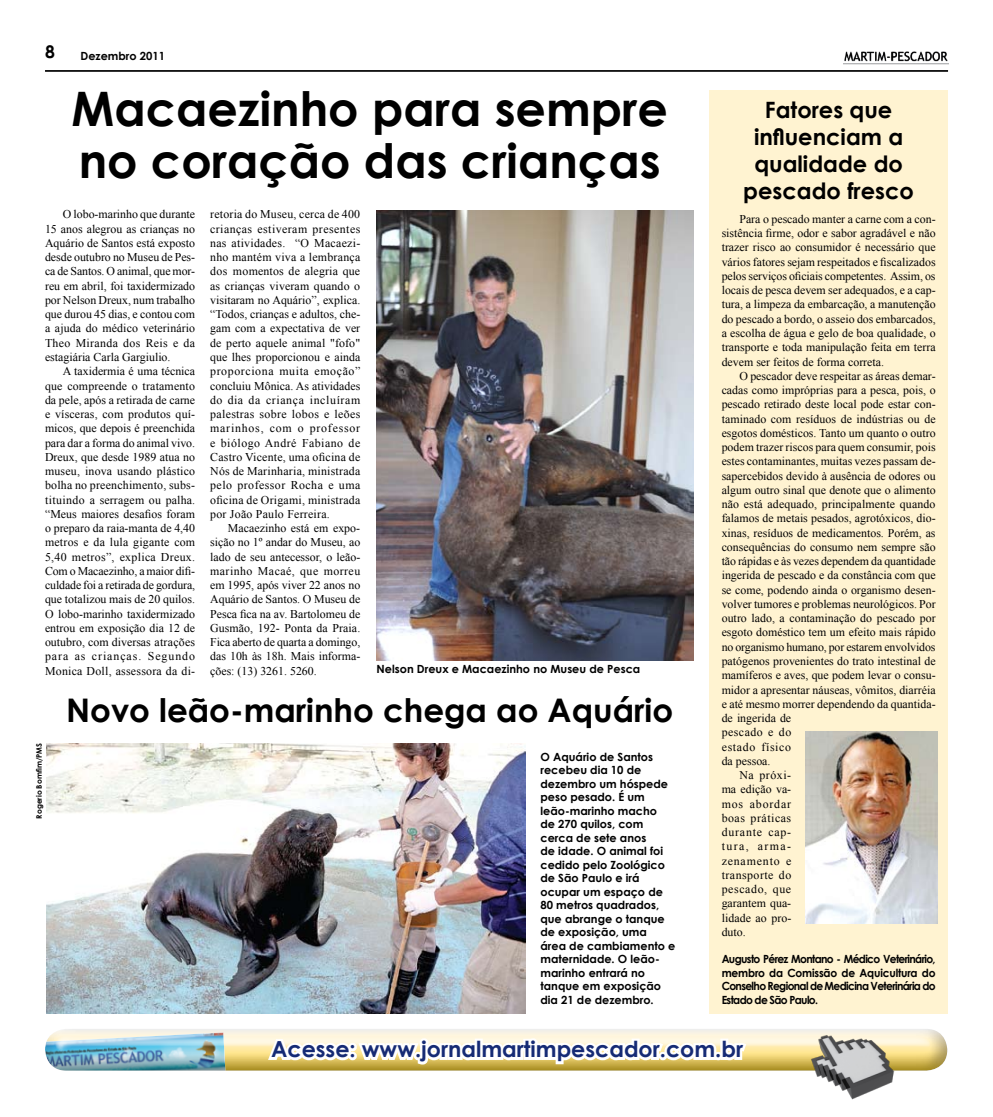
<style>
.page{position:relative;width:993px;height:1117px;background:#fff}
.page>*{position:absolute;margin:0;border:0;box-sizing:border-box;transform-origin:0 0}
.t1{font:700 47.5px/52px "Century Gothic";color:#000}
.t2{font:700 32.5px "Century Gothic";color:#000}
.t3{font:700 22.5px/27px "Century Gothic";color:#000;text-align:center}
.t4{font:700 22.12px "Century Gothic";color:#162b75}
.t5{font:700 17.5px "Century Gothic";color:#000}
.t6{font:11.88px/14.2px "Times New Roman";color:#000;text-align:justify}
.t7{font:11.88px "Times New Roman";letter-spacing:.04em;color:#000}
.t8{font:11.88px "Times New Roman";letter-spacing:.07em;color:#000}
.t9{font:11.88px "Times New Roman";letter-spacing:.06em;color:#000}
.t10{font:11.88px "Times New Roman";letter-spacing:.045em;color:#000}
.t11{font:11.88px "Times New Roman";letter-spacing:.05em;color:#000}
.t12{font:11.88px "Times New Roman";letter-spacing:.075em;color:#000}
.t13{font:11.88px "Times New Roman";letter-spacing:.12em;color:#000}
.t14{font:700 11.25px/13.5px "Century Gothic";color:#000}
.t15{font:700 11.25px/13.5px "Century Gothic";color:#000;text-align:justify;scale:.95 1}
.t16{font:700 7.5px "Century Gothic";color:#000}
</style>
<div class="page">
<img style="left:843px;top:51px;width:104px;height:14px">
<div style="left:709px;top:90px;width:238px;height:923px;background:#fff3d1"></div>
<hr style="left:45px;top:70px;width:902px;height:1px;background:#000">
<svg style="left:45px;top:1029px;width:901px;height:41px"></svg>
<img style="left:809px;top:1034px;width:86px;height:65px">
<img style="left:376px;top:210px;width:317px;height:450px">
<img style="left:805px;top:731px;width:132px;height:192px">
<img style="left:46px;top:743px;width:479px;height:270px">
<h3 class="t5" style="left:45px;top:38px;width:11px">8</h3>
<p class="t14" style="left:80px;top:49px;width:86px">Dezembro 2011</p>
<h1 class="t1" style="left:72px;top:80px;width:597px">Macaezinho para sempre no coração das crianças</h1>
<p class="t6" style="left:45px;top:207px;width:152px;text-indent:18px">O lobo-marinho que durante 15 anos alegrou as crianças no Aquário de Santos está exposto desde outubro no Museu de Pes&shy;ca de Santos. O animal, que mor&shy;reu em abril, foi taxidermizado por Nelson Dreux, num trabalho que durou 45 dias, e contou com a ajuda do médico veterinário Theo Miranda dos Reis e da estagiária Carla Gargiulio.</p>
<p class="t6" style="left:45px;top:364px;width:152px;text-indent:18px">A taxidermia é uma técnica que compreende o tratamento da pele, após a retirada de carne e vísceras, com produtos quí&shy;micos, que depois é preenchida para dar a forma do animal vivo.<br>Dreux, que desde 1989 atua no museu, inova usando plástico bolha no preenchimento, subs&shy;tituindo a serragem ou palha. “Meus maiores desafios foram o preparo da raia-manta de 4,40 metros e da lula gigante com 5,40 metros”, explica Dreux.<br>Com o Macaezinho, a maior difi&shy;culdade foi a retirada de gordura, que totalizou mais de 20 quilos.<br>O lobo-marinho taxidermizado entrou em exposição dia 12 de outubro, com diversas atrações para as crianças. Segundo Monica Doll, assessora da di-</p>
<p class="t6" style="left:210px;top:207px;width:152px">retoria do Museu, cerca de 400 crianças estiveram presentes nas atividades. “O Macaezi&shy;nho mantém viva a lembrança dos momentos de alegria que as crianças viveram quando o visitaram no Aquário”, explica. “Todos, crianças e adultos, che&shy;gam com a expectativa de ver de perto aquele animal "fofo" que lhes proporcionou e ainda proporciona muita emoção” concluiu Mônica. As atividades do dia da criança incluíram palestras sobre lobos e leões marinhos, com o professor e biólogo André Fabiano de Castro Vicente, uma oficina de Nós de Marinharia, ministrada pelo professor Rocha e uma oficina de Origami, ministrada por João Paulo Ferreira.</p>
<p class="t6" style="left:210px;top:520px;width:152px;text-indent:18px">Macaezinho está em expo&shy;sição no 1º andar do Museu, ao lado de seu antecessor, o leão&shy;marinho Macaé, que morreu em 1995, após viver 22 anos no Aquário de Santos. O Museu de Pesca fica na av. Bartolomeu de Gusmão, 192- Ponta da Praia.<br>Fica aberto de quarta a domingo, das 10h às 18h. Mais informa&shy;ções: (13) 3261. 5260.</p>
<p class="t14" style="left:376px;top:661px;width:265px">Nelson Dreux e Macaezinho no Museu de Pesca</p>
<p class="t16" style="left:34px;top:818px;width:77px;rotate:-90deg">Rogerio Bomfim/PMS</p>
<h2 class="t2" style="left:66px;top:685px;width:608px">Novo leão-marinho chega ao Aquário</h2>
<p class="t14" style="left:540px;top:749px;width:136px">O Aquário de Santos recebeu dia 10 de dezembro um hóspede peso pesado. É um leão-marinho macho<br>de 270 quilos, com cerca de sete anos<br>de idade. O animal foi cedido pelo Zoológico de São Paulo e irá ocupar um espaço de<br>80 metros quadrados, que abrange o tanque de exposição, uma área de cambiamento e maternidade. O leão&shy;marinho entrará no tanque em exposição dia 21 de dezembro.</p>
<h3 class="t3" style="left:743px;top:95px;width:172px">Fatores que influenciam a qualidade do pescado fresco</h3>
<p class="t6" style="left:721px;top:211px;width:215px;text-indent:18px">Para o pescado manter a carne com a con&shy;sistência firme, odor e sabor agradável e não trazer risco ao consumidor é necessário que vários fatores sejam respeitados e fiscalizados pelos serviços oficiais competentes. Assim, os locais de pesca devem ser adequados, e a cap&shy;tura, a limpeza da embarcação, a manutenção do pescado a bordo, o asseio dos embarcados, a escolha de água e gelo de boa qualidade, o transporte e toda manipulação feita em terra devem ser feitos de forma correta.</p>
<p class="t6" style="left:739px;top:368px;width:198px">O pescador deve respeitar as áreas demar-</p>
<p class="t6" style="left:721px;top:382px;width:215px">cadas como impróprias para a pesca, pois, o</p>
<p class="t6" style="left:721px;top:397px;width:215px">pescado retirado deste local pode estar con-</p>
<p class="t6" style="left:721px;top:411px;width:215px">taminado com resíduos de indústrias ou de</p>
<p class="t6" style="left:721px;top:425px;width:215px">esgotos domésticos. Tanto um quanto o outro</p>
<p class="t6" style="left:721px;top:439px;width:215px">podem trazer riscos para quem consumir, pois</p>
<p class="t6" style="left:721px;top:454px;width:215px">estes contaminantes, muitas vezes passam de-</p>
<p class="t6" style="left:721px;top:468px;width:215px">sapercebidos devido à ausência de odores ou</p>
<p class="t6" style="left:721px;top:482px;width:215px">algum outro sinal que denote que o alimento</p>
<p class="t6" style="left:721px;top:496px;width:215px">não está adequado, principalmente quando</p>
<p class="t6" style="left:721px;top:511px;width:215px">falamos de metais pesados, agrotóxicos, dio-</p>
<p class="t6" style="left:721px;top:525px;width:215px">xinas, resíduos de medicamentos. Porém, as</p>
<p class="t6" style="left:721px;top:539px;width:215px">consequências do consumo nem sempre são</p>
<p class="t6" style="left:721px;top:553px;width:215px">tão rápidas e às vezes dependem da quantidade</p>
<p class="t6" style="left:721px;top:568px;width:215px">ingerida de pescado e da constância com que</p>
<p class="t6" style="left:721px;top:582px;width:215px">se come, podendo ainda o organismo desen-</p>
<p class="t6" style="left:721px;top:596px;width:215px">volver tumores e problemas neurológicos. Por</p>
<p class="t6" style="left:721px;top:610px;width:215px">outro lado, a contaminação do pescado por</p>
<p class="t6" style="left:721px;top:625px;width:215px">esgoto doméstico tem um efeito mais rápido</p>
<p class="t6" style="left:721px;top:639px;width:215px">no organismo humano, por estarem envolvidos</p>
<p class="t6" style="left:721px;top:653px;width:215px">patógenos provenientes do trato intestinal de</p>
<p class="t6" style="left:721px;top:667px;width:215px">mamíferos e aves, que podem levar o consu-</p>
<p class="t6" style="left:721px;top:682px;width:215px">midor a apresentar náuseas, vômitos, diarréia</p>
<p class="t6" style="left:721px;top:696px;width:215px">e até mesmo morrer dependendo da quantida-</p>
<p class="t6" style="left:721px;top:710px;width:71px">de ingerida de</p>
<p class="t7" style="left:721px;top:724px;width:71px">pescado e do</p>
<p class="t9" style="left:721px;top:738px;width:71px">estado físico</p>
<p class="t6" style="left:721px;top:753px;width:50px">da pessoa.</p>
<p class="t6" style="left:739px;top:767px;width:53px">Na próxi-</p>
<p class="t6" style="left:721px;top:781px;width:71px">ma edição va-</p>
<p class="t12" style="left:721px;top:795px;width:71px">mos abordar</p>
<p class="t10" style="left:721px;top:809px;width:71px">boas práticas</p>
<p class="t8" style="left:721px;top:824px;width:71px">durante cap-</p>
<p class="t13" style="left:721px;top:838px;width:71px">tura, arma-</p>
<p class="t8" style="left:721px;top:852px;width:71px">zenamento e</p>
<p class="t7" style="left:721px;top:866px;width:71px">transporte do</p>
<p class="t11" style="left:721px;top:881px;width:71px">pescado, que</p>
<p class="t6" style="left:721px;top:895px;width:71px">garantem qua-</p>
<p class="t6" style="left:721px;top:910px;width:71px">lidade ao pro-</p>
<p class="t6" style="left:721px;top:924px;width:26px">duto.</p>
<p class="t15" style="left:721px;top:951px;width:226px">Augusto Pérez Montano - Médico Veterinário, membro da Comissão de Aquicultura do Conselho Regional de Medicina Veterinária do Estado de São Paulo.</p>
<h3 class="t4" style="left:271px;top:1032px;width:473px">Acesse: www.jornalmartimpescador.com.br</h3>
</div>
